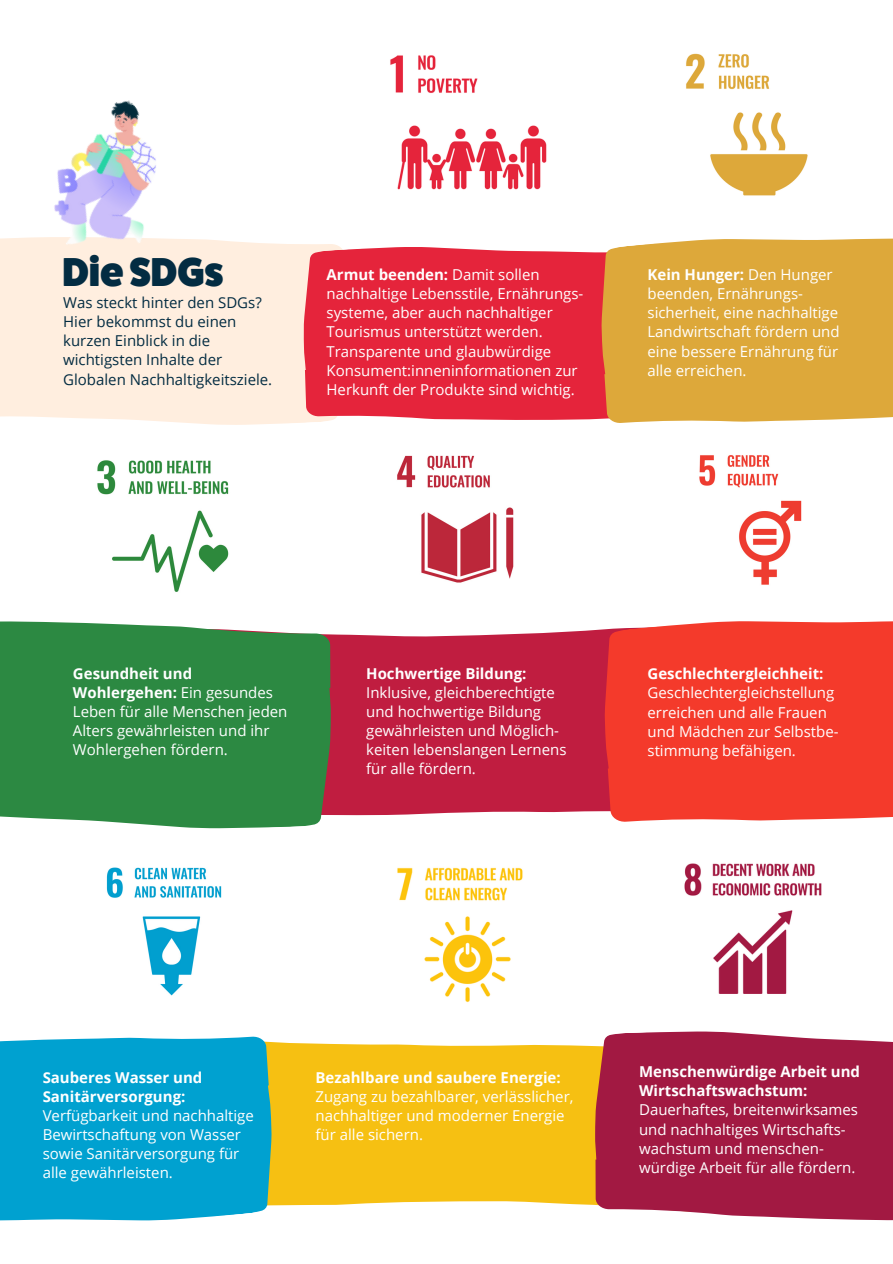
<style>
.page{position:relative;width:893px;height:1264px;background:#fff}
.page>*{position:absolute;margin:0;border:0;box-sizing:border-box;transform-origin:0 0}
.t1{font:40.5px "Fat Frank";color:#032c42}
.t2{font:15px/19px "Open Sans";color:#fff}
.t3{font:700 15px/19px "Open Sans";color:#fff}
.t4{font:15px/19px "Open Sans";color:#032c42}
.s1{font-weight:700}
</style>
<div class="page">
<div style="left:0;top:238px;width:294px;height:187px;background:#ffeedf"></div>
<svg style="left:294px;top:244px;width:294px;height:179px;background:#e7384c"></svg>
<div style="left:339px;top:630px;width:252px;height:186px;background:#c01d40"></div>
<svg style="left:0;top:621px;width:339px;height:208px;background:#3b8c4c"></svg>
<svg style="left:591px;top:621px;width:301px;height:201px;background:#f13e32"></svg>
<div style="left:284px;top:1042px;width:303px;height:164px;background:#f6c012"></div>
<svg style="left:587px;top:1031px;width:305px;height:190px;background:#aa2b4c"></svg>
<svg style="left:0;top:1036px;width:284px;height:185px;background:#14a5c8"></svg>
<img style="left:390px;top:55px;width:157px;height:135px">
<img style="left:686px;top:53px;width:122px;height:120px">
<img style="left:97px;top:460px;width:132px;height:132px">
<svg style="left:588px;top:173px;width:304px;height:250px;fill:#dda83a"></svg>
<img style="left:397px;top:455px;width:117px;height:128px">
<img style="left:699px;top:455px;width:103px;height:130px">
<img style="left:106px;top:867px;width:116px;height:129px">
<img style="left:397px;top:867px;width:126px;height:136px">
<img style="left:684px;top:863px;width:138px;height:131px">
<img style="left:16px;top:100px;width:187px;height:179px">
<h1 class="t1" style="left:62px;top:248px;width:163px">Die SDGs</h1>
<p class="t4" style="left:63px;top:293px;width:210px">Was steckt hinter den SDGs?<br>Hier bekommst du einen kurzen Einblick in die wichtigsten Inhalte der<br>Globalen Nachhaltigkeitsziele.</p>
<p class="t2" style="left:326px;top:265px;width:258px"><span class="s1">Armut beenden:</span> Damit sollen nachhaltige Lebensstile, Ernährungs&shy;systeme, aber auch nachhaltiger Tourismus unterstützt werden.<br>Transparente und glaubwürdige Konsument:inneninformationen zur Herkunft der Produkte sind wichtig.</p>
<p class="t2" style="left:647px;top:265px;width:193px"><span class="s1">Kein Hunger:</span> Den Hunger beenden, Ernährungs&shy;sicherheit, eine nachhaltige<br>Landwirtschaft fördern und eine bessere Ernährung für alle erreichen.</p>
<p class="t2" style="left:73px;top:663px;width:216px"><span class="s1">Gesundheit und<br>Wohlergehen:</span> Ein gesundes<br>Leben für alle Menschen jeden<br>Alters gewährleisten und ihr<br>Wohlergehen fördern.</p>
<p class="t3" style="left:366px;top:663px;width:162px">Hochwertige Bildung:</p>
<p class="t2" style="left:366px;top:682px;width:202px">Inklusive, gleichberechtigte und hochwertige Bildung gewährleisten und Möglich&shy;keiten lebenslangen Lernens für alle fördern.</p>
<p class="t3" style="left:647px;top:664px;width:177px">Geschlechtergleichheit:</p>
<p class="t2" style="left:647px;top:683px;width:192px">Geschlechtergleichstellung erreichen und alle Frauen und Mädchen zur Selbstbe&shy;stimmung befähigen.</p>
<p class="t3" style="left:43px;top:1067px;width:161px">Sauberes Wasser und<br>Sanitärversorgung:</p>
<p class="t2" style="left:43px;top:1105px;width:213px">Verfügbarkeit und nachhaltige<br>Bewirtschaftung von Wasser sowie Sanitärversorgung für alle gewährleisten.</p>
<p class="t3" style="left:315px;top:1067px;width:247px">Bezahlbare und saubere Energie:</p>
<p class="t2" style="left:315px;top:1086px;width:259px">Zugang zu bezahlbarer, verlässlicher, nachhaltiger und moderner Energie für alle sichern.</p>
<p class="t3" style="left:639px;top:1061px;width:222px">Menschenwürdige Arbeit und<br>Wirtschaftswachstum:</p>
<p class="t2" style="left:639px;top:1100px;width:220px">Dauerhaftes, breitenwirksames und nachhaltiges Wirtschafts&shy;wachstum und menschen&shy;würdige Arbeit für alle fördern.</p>
</div>
